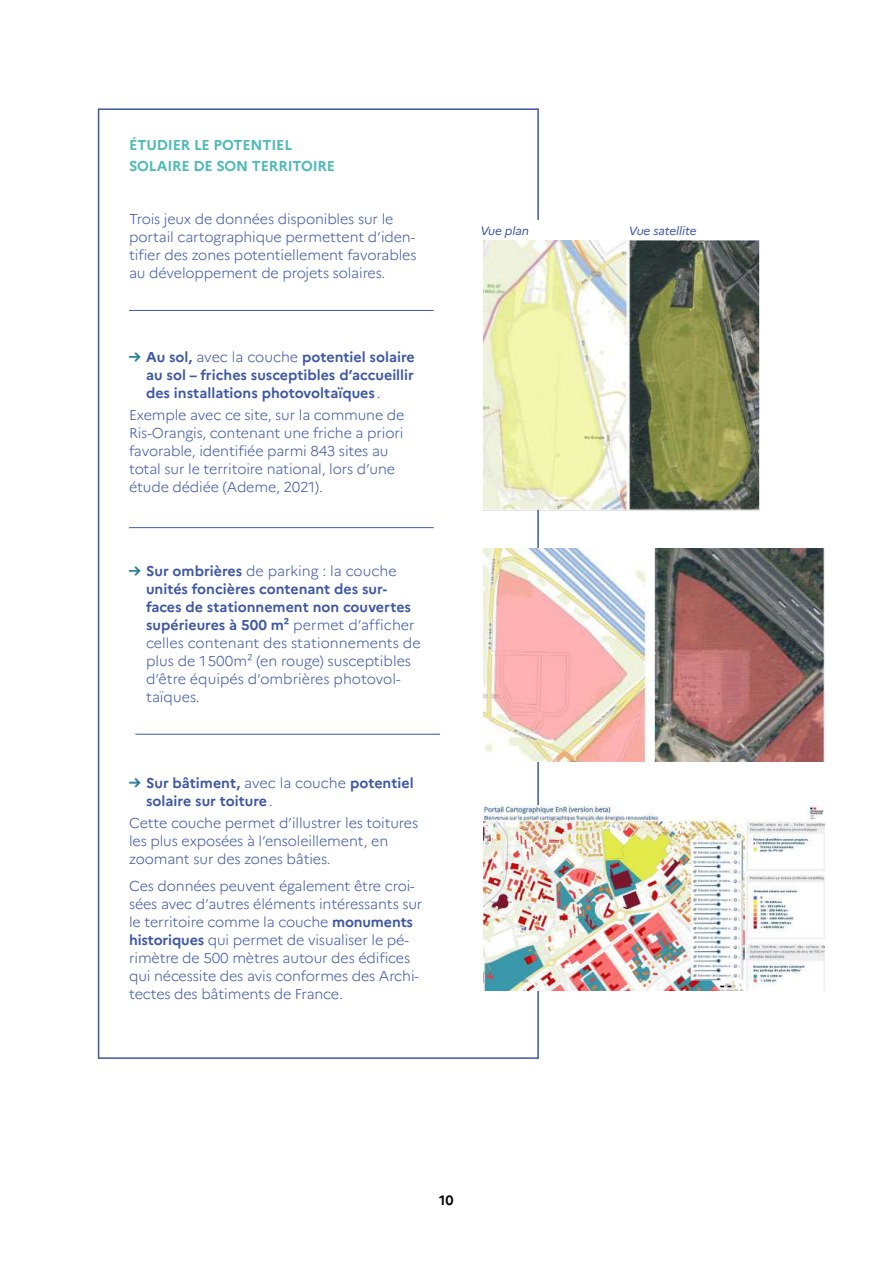
<style>
.page{position:relative;width:893px;height:1263px;background:#fff}
.page>*{position:absolute;margin:0;border:0;box-sizing:border-box;transform-origin:0 0}
.t1{font:300 14.25px/18px "Marianne";letter-spacing:-.01em;color:#3e57a3}
.t2{font:700 14.25px/18px "Marianne";color:#3e57a3;text-align:justify}
.t3{font:700 14.25px/21px "Marianne";letter-spacing:-.01em;color:#4cbab6}
.t4{font:700 13.5px "Marianne";color:#000}
.t5{font:italic 12px "Marianne";letter-spacing:-.01em;color:#3e57a3}
.s1{font-weight:300;color:#7ab2e1}
.s2{font-weight:300}
.s3{color:#7ab2e1}
.s4{font-weight:700}
</style>
<div class="page">
<hr style="left:129px;top:310px;width:305px;height:1px;background:#3e57a3">
<hr style="left:129px;top:527px;width:305px;height:1px;background:#3e57a3">
<hr style="left:135px;top:734px;width:305px;height:1px;background:#3e57a3">
<img style="left:483px;top:241px;width:276px;height:269px">
<img style="left:483px;top:806px;width:341px;height:184px">
<img style="left:483px;top:548px;width:341px;height:213px">
<p class="t3" style="left:129px;top:135px;width:208px">ÉTUDIER LE POTENTIEL<br>SOLAIRE DE SON TERRITOIRE</p>
<p class="t1" style="left:129px;top:210px;width:289px">Trois jeux de données disponibles sur le portail cartographique permettent d’iden&shy;tifier des zones potentiellement favorables au développement de projets solaires.</p>
<p class="t2" style="left:146px;top:348px;width:270px;text-indent:-17px"><span class="s1">→</span> Au sol, <span class="s2">avec la couche</span> potentiel solaire au sol – friches susceptibles d’accueillir des installations photovoltaïques <span class="s2">.</span></p>
<p class="t1" style="left:129px;top:406px;width:277px">Exemple avec ce site, sur la commune de Ris-Orangis, contenant une friche a priori favorable, identifiée parmi 843 sites au total sur le territoire national, lors d’une étude dédiée (Ademe, 2021).</p>
<p class="t1" style="left:146px;top:562px;width:276px;text-indent:-17px"><span class="s3">→</span> <span class="s4">Sur ombrières</span> de parking : la couche <span class="s4">unités foncières contenant des sur&shy;faces de stationnement non couvertes supérieures à 500 m²</span> permet d’afficher celles contenant des stationnements de plus de 1500m² (en rouge) susceptibles d’être équipés d’ombrières photovol&shy;taïques.</p>
<p class="t2" style="left:146px;top:774px;width:269px;text-indent:-17px"><span class="s1">→</span> Sur bâtiment, <span class="s2">avec la couche</span> potentiel solaire sur toiture<span class="s2">.</span></p>
<p class="t1" style="left:129px;top:814px;width:291px">Cette couche permet d’illustrer les toitures les plus exposées à l’ensoleillement, en zoomant sur des zones bâties.</p>
<p class="t1" style="left:129px;top:876px;width:295px">Ces données peuvent également être croi&shy;sées avec d’autres éléments intéressants sur le territoire comme la couche <span class="s4">monuments historiques</span> qui permet de visualiser le pé&shy;rimètre de 500 mètres autour des édifices qui nécessite des avis conformes des Archi&shy;tectes des bâtiments de France.</p>
<p class="t5" style="left:480px;top:223px;width:50px">Vue plan</p>
<p class="t5" style="left:629px;top:223px;width:69px">Vue satellite</p>
<p class="t4" style="left:439px;top:1192px;width:16px">10</p>
</div>
